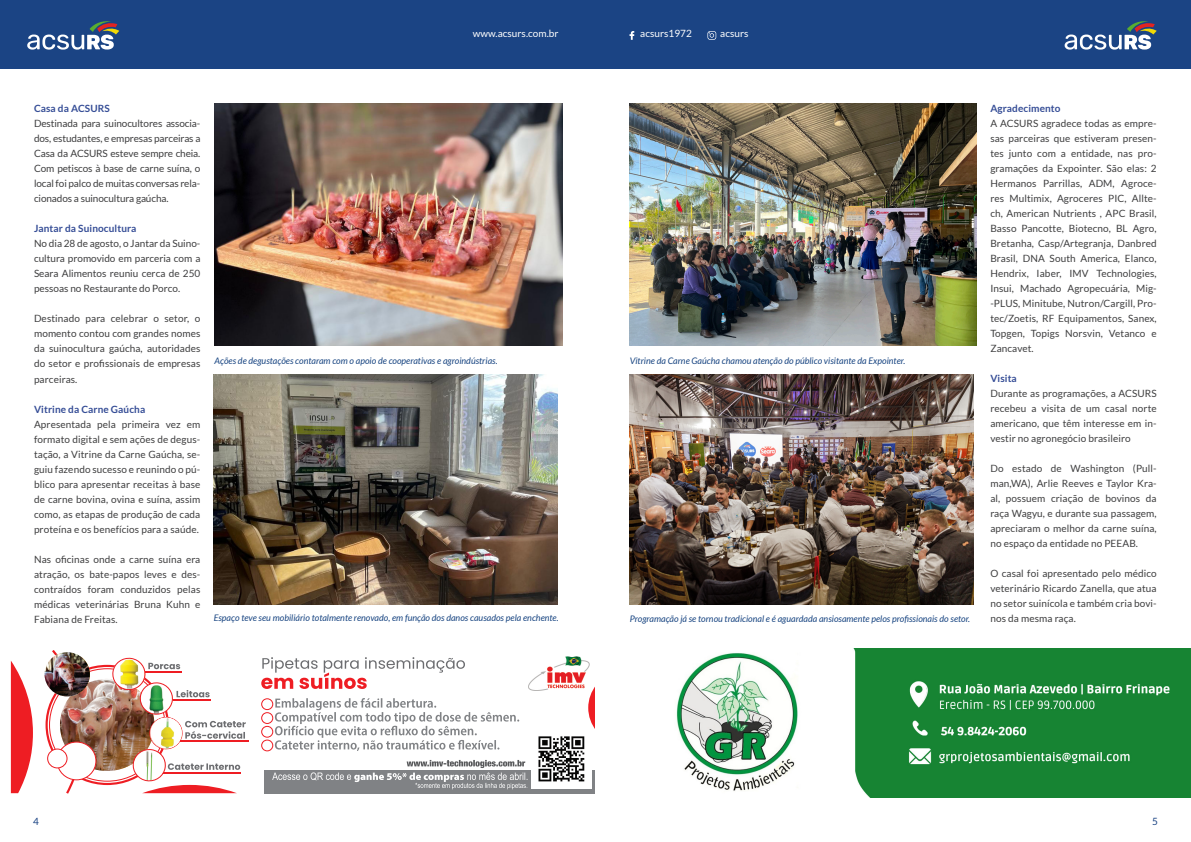
<style>
.page{position:relative;width:1191px;height:842px;background:#fff}
.page>*{position:absolute;margin:0;border:0;box-sizing:border-box;transform-origin:0 0}
.Texto{font:10px/15px "Lato";letter-spacing:.01em;color:#3e3e3f;text-align:justify}
.Texto-2{font:700 10px "Lato";letter-spacing:.01em;color:#354d96}
.t1{font:10px "Lato";letter-spacing:.005em;color:#fff}
.Texto-3{font:10px "Lato";color:#1b4484}
.Texto-4{font:italic 9px "Lato";color:#174481}
</style>
<div class="page">
<div style="left:0;top:0;width:595px;height:69px;background:#1b4484"></div>
<div style="left:595px;top:0;width:596px;height:69px;background:#1b4484"></div>
<svg style="left:27px;top:21px;width:92px;height:29px"></svg>
<svg style="left:1064px;top:21px;width:92px;height:29px"></svg>
<svg style="left:629px;top:31px;width:5px;height:9px"></svg>
<svg style="left:707px;top:31px;width:9px;height:9px"></svg>
<img style="left:84px;top:679px;width:28px;height:92px">
<div style="left:57px;top:742px;width:39px;height:38px;background:#fff;border-radius:50%"></div>
<div style="left:57px;top:742px;width:39px;height:38px;border:1px solid #ee1d23;border-radius:50%"></div>
<img style="left:84px;top:659px;width:6px;height:37px">
<img style="left:11px;top:651px;width:73px;height:142px">
<svg style="left:588px;top:686px;width:7px;height:43px"></svg>
<img style="left:528px;top:657px;width:61px;height:34px">
<svg style="left:261px;top:657px;width:204px;height:32px"></svg>
<svg style="left:275px;top:698px;width:244px;height:53px"></svg>
<img style="left:112px;top:657px;width:134px;height:136px">
<hr style="left:180px;top:741px;width:69px;height:1px;background:#ee1d23">
<div style="left:264px;top:770px;width:332px;height:23px;background:#808285"></div>
<div style="left:261px;top:698px;width:12px;height:12px;border:1px solid #ee1d23;border-radius:50%"></div>
<div style="left:261px;top:712px;width:12px;height:12px;border:1px solid #ee1d23;border-radius:50%"></div>
<div style="left:261px;top:726px;width:12px;height:11px;border:1px solid #ee1d23;border-radius:50%"></div>
<div style="left:261px;top:740px;width:12px;height:11px;border:1px solid #ee1d23;border-radius:50%"></div>
<svg style="left:272px;top:760px;width:255px;height:29px"></svg>
<img style="left:531px;top:736px;width:60px;height:53px">
<img style="left:595px;top:648px;width:596px;height:149px">
<img style="left:214px;top:103px;width:348px;height:243px">
<img style="left:629px;top:103px;width:347px;height:243px">
<img style="left:630px;top:375px;width:343px;height:229px">
<img style="left:214px;top:375px;width:344px;height:229px">
<p class="t1" style="left:473px;top:28px;width:87px">www.acsurs.com.br</p>
<p class="t1" style="left:640px;top:28px;width:53px">acsurs1972</p>
<p class="t1" style="left:720px;top:28px;width:30px">acsurs</p>
<p class="Texto-2" style="left:34px;top:103px;width:77px">Casa da ACSURS</p>
<p class="Texto" style="left:34px;top:116px;width:168px">Destinada para suinocultores associa&shy;dos, estudantes, e empresas parceiras a Casa da ACSURS esteve sempre cheia.<br>Com petiscos à base de carne suína, o local foi palco de muitas conversas rela&shy;cionados a suinocultura gaúcha.</p>
<p class="Texto-2" style="left:34px;top:223px;width:104px">Jantar da Suinocultura</p>
<p class="Texto" style="left:34px;top:236px;width:168px">No dia 28 de agosto, o Jantar da Suino&shy;cultura promovido em parceria com a Seara Alimentos reuniu cerca de 250 pessoas no Restaurante do Porco.</p>
<p class="Texto" style="left:34px;top:311px;width:168px">Destinado para celebrar o setor, o momento contou com grandes nomes da suinocultura gaúcha, autoridades do setor e profissionais de empresas parceiras.</p>
<p class="Texto-2" style="left:34px;top:403px;width:113px">Vitrine da Carne Gaúcha</p>
<p class="Texto" style="left:34px;top:416px;width:168px">Apresentada pela primeira vez em formato digital e sem ações de degus&shy;tação, a Vitrine da Carne Gaúcha, se&shy;guiu fazendo sucesso e reunindo o pú&shy;blico para apresentar receitas à base de carne bovina, ovina e suína, assim como, as etapas de produção de cada proteína e os benefícios para a saúde.</p>
<p class="Texto" style="left:34px;top:551px;width:168px">Nas oficinas onde a carne suína era atração, os bate-papos leves e des&shy;contraídos foram conduzidos pelas médicas veterinárias Bruna Kuhn e Fabiana de Freitas.</p>
<p class="Texto-4" style="left:214px;top:355px;width:284px">Ações de degustações contaram com o apoio de cooperativas e agroindústrias.</p>
<p class="Texto-4" style="left:630px;top:355px;width:277px">Vitrine da Carne Gaúcha chamou atenção do público visitante da Expointer.</p>
<p class="Texto-4" style="left:214px;top:613px;width:346px">Espaço teve seu mobiliário totalmente renovado, em função dos danos causados pela enchente.</p>
<p class="Texto-4" style="left:630px;top:614px;width:342px">Programação já se tornou tradicional e é aguardada ansiosamente pelos profissionais do setor.</p>
<p class="Texto-2" style="left:990px;top:102px;width:72px">Agradecimento</p>
<p class="Texto" style="left:990px;top:115px;width:168px">A ACSURS agradece todas as empre&shy;sas parceiras que estiveram presen&shy;tes junto com a entidade, nas pro&shy;gramações da Expointer. São elas: 2<br>Hermanos Parrillas, ADM, Agroce&shy;res Multimix, Agroceres PIC, Allte&shy;ch, American Nutrients , APC Brasil, Basso Pancotte, Biotecno, BL Agro, Bretanha, Casp/Artegranja, Danbred Brasil, DNA South America, Elanco, Hendrix, Iaber, IMV Technologies, Insui, Machado Agropecuária, Mig--PLUS, Minitube, Nutron/Cargill, Pro&shy;tec/Zoetis, RF Equipamentos, Sanex, Topgen, Topigs Norsvin, Vetanco e Zancavet.</p>
<p class="Texto-2" style="left:990px;top:372px;width:28px">Visita</p>
<p class="Texto" style="left:990px;top:385px;width:168px">Durante as programações, a ACSURS recebeu a visita de um casal norte americano, que têm interesse em in&shy;vestir no agronegócio brasileiro</p>
<p class="Texto" style="left:990px;top:460px;width:168px">Do estado de Washington (Pull&shy;man,WA), Arlie Reeves e Taylor Kra&shy;al, possuem criação de bovinos da raça Wagyu, e durante sua passagem, apreciaram o melhor da carne suína, no espaço da entidade no PEEAB.</p>
<p class="Texto" style="left:990px;top:565px;width:168px">O casal foi apresentado pelo médico veterinário Ricardo Zanella, que atua no setor suinícola e também cria bovi&shy;nos da mesma raça.</p>
<p class="Texto-3" style="left:33px;top:815px;width:7px">4</p>
<p class="Texto-3" style="left:1152px;top:815px;width:7px">5</p>
</div>
